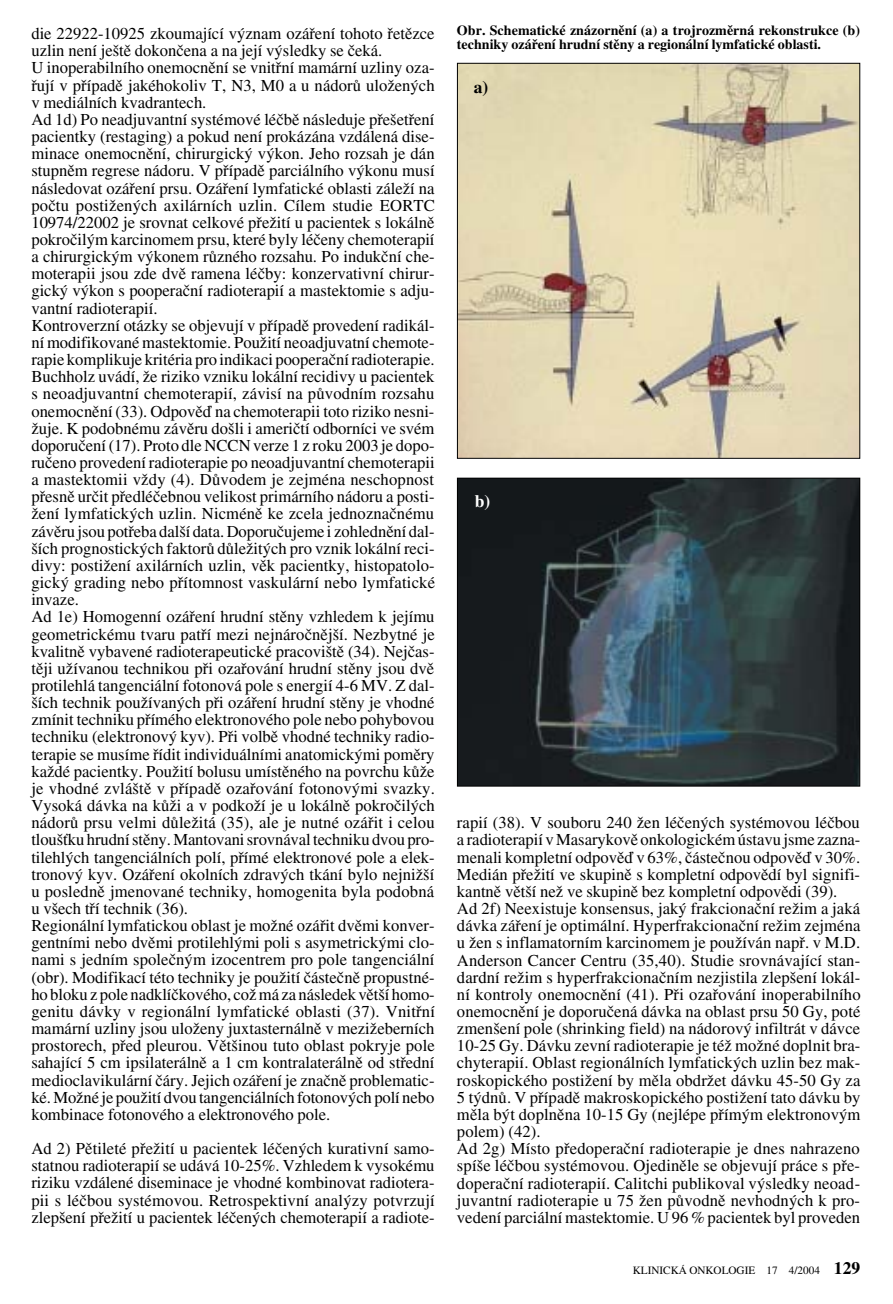
<style>
.page{position:relative;width:893px;height:1304px;background:#fff}
.page>*{position:absolute;margin:0;border:0;box-sizing:border-box;transform-origin:0 0}
.t1{font:700 17.5px "Times CE";color:#000}
.t2{font:700 17.5px "Times CE";color:#fff}
.t3{font:16.62px/17.2px "Times CE";color:#000}
.t4{font:700 14px/14px "Times CE";color:#000}
.t5{font:11.2px "Times CE";color:#000}
.s1{font-weight:700;font-size:17.5px}
</style>
<div class="page">
<img style="left:459px;top:65px;width:399px;height:392px">
<img style="left:459px;top:480px;width:399px;height:304px">
<div style="left:457px;top:478px;width:403px;height:308px;border:1px solid #000"></div>
<p class="t3" style="left:31px;top:27px;width:405px">die 22922-10925 zkoumající v˘znam ozáfiení tohoto fietûzce uzlin není je‰tû dokonãena a na její v˘sledky se ãeká.<br>U inoperabilního onemocnûní se vnitfiní mamární uzliny oza&shy;fiují v pfiípadû jakéhokoliv T, N3, M0 a u nádorÛ uloÏen˘ch v mediálních kvadrantech.<br>Ad 1d) Po neadjuvantní systémové léãbû následuje pfie‰etfiení pacientky (restaging) a pokud není prokázána vzdálená dise&shy;minace onemocnûní, chirurgick˘ v˘kon. Jeho rozsah je dán stupnûm regrese nádoru. V pfiípadû parciálního v˘konu musí následovat ozáfiení prsu. Ozáfiení lymfatické oblasti záleÏí na poãtu postiÏen˘ch axilárních uzlin. Cílem studie EORTC 10974/22002 je srovnat celkové pfieÏití u pacientek s lokálnû pokroãil˘m karcinomem prsu, které byly léãeny chemoterapií a chirurgick˘m v˘konem rÛzného rozsahu. Po indukãní che&shy;moterapii jsou zde dvû ramena léãby: konzervativní chirur&shy;gick˘ v˘kon s pooperaãní radioterapií a mastektomie s adju&shy;vantní radioterapií.<br>Kontroverzní otázky se objevují v pfiípadû provedení radikál&shy;ní modifikované mastektomie. PouÏití neoadjuvatní chemote&shy;rapie komplikuje kritéria pro indikaci pooperaãní radioterapie.<br>Buchholz uvádí, Ïe riziko vzniku lokální recidivy u pacientek s neoadjuvantní chemoterapií, závisí na pÛvodním rozsahu onemocnûní (33). Odpovûì na chemoterapii toto riziko nesni-Ïuje. K podobnému závûru do‰li i ameriãtí odborníci ve svém doporuãení (17). Proto dle NCCN verze 1 z roku 2003 je dopo&shy;ruãeno provedení radioterapie po neoadjuvantní chemoterapii a mastektomii vÏdy (4). DÛvodem je zejména neschopnost pfiesnû urãit pfiedléãebnou velikost primárního nádoru a posti-Ïení lymfatick˘ch uzlin. Nicménû ke zcela jednoznaãnému závûru jsou potfieba dal‰í data. Doporuãujeme i zohlednûní dal-‰ích prognostick˘ch faktorÛ dÛleÏit˘ch pro vznik lokální reci&shy;divy: postiÏení axilárních uzlin, vûk pacientky, histopatolo&shy;gick˘ grading nebo pfiítomnost vaskulární nebo lymfatické invaze.<br>Ad 1e) Homogenní ozáfiení hrudní stûny vzhledem k jejímu geometrickému tvaru patfií mezi nejnároãnûj‰í. Nezbytné je kvalitnû vybavené radioterapeutické pracovi‰tû (34). Nejãas&shy;tûji uÏívanou technikou pfii ozafiování hrudní stûny jsou dvû protilehlá tangenciální fotonová pole s energií 4-6 MV. Z dal-‰ích technik pouÏívan˘ch pfii ozáfiení hrudní stûny je vhodné zmínit techniku pfiímého elektronového pole nebo pohybovou techniku (elektronov˘ kyv). Pfii volbû vhodné techniky radio&shy;terapie se musíme fiídit individuálními anatomick˘mi pomûry kaÏdé pacientky. PouÏití bolusu umístûného na povrchu kÛÏe je vhodné zvlá‰tû v pfiípadû ozafiování fotonov˘mi svazky.<br>Vysoká dávka na kÛÏi a v podkoÏí je u lokálnû pokroãil˘ch nádorÛ prsu velmi dÛleÏitá (35), ale je nutné ozáfiit i celou tlou‰Èku hrudní stûny. Mantovani srovnával techniku dvou pro&shy;tilehl˘ch tangenciálních polí, pfiímé elektronové pole a elek&shy;tronov˘ kyv. Ozáfiení okolních zdrav˘ch tkání bylo nejniÏ‰í u poslednû jmenované techniky, homogenita byla podobná u v‰ech tfií technik (36).<br>Regionální lymfatickou oblast je moÏné ozáfiit dvûmi konver&shy;gentními nebo dvûmi protilehl˘mi poli s asymetrick˘mi clo&shy;nami s jedním spoleãn˘m izocentrem pro pole tangenciální (obr). Modifikací této techniky je pouÏití ãásteãnû propustné&shy;ho bloku z pole nadklíãkového, coÏ má za následek vût‰í homo&shy;genitu dávky v regionální lymfatické oblasti (37). Vnitfiní mamární uzliny jsou uloÏeny juxtasternálnû v meziÏeberních prostorech, pfied pleurou. Vût‰inou tuto oblast pokryje pole sahající 5 cm ipsilaterálnû a 1 cm kontralaterálnû od stfiední medioclavikulární ãáry. Jejich ozáfiení je znaãnû problematic&shy;ké. MoÏné je pouÏití dvou tangenciálních fotonov˘ch polí nebo kombinace fotonového a elektronového pole.</p>
<p class="t3" style="left:31px;top:1142px;width:405px;text-align:justify">Ad 2) Pûtileté pfieÏití u pacientek léãen˘ch kurativní samo&shy;statnou radioterapií se udává 10-25%. Vzhledem k vysokému riziku vzdálené diseminace je vhodné kombinovat radiotera&shy;pii s léãbou systémovou. Retrospektivní anal˘zy potvrzují zlep‰ení pfieÏití u pacientek léãen˘ch chemoterapií a radiote-</p>
<p class="t4" style="left:457px;top:25px;width:404px">Obr. Schematické znázornûní (a) a trojrozmûrná rekonstrukce (b) techniky ozáfiení hrudní stûny a regionální lymfatické oblasti.</p>
<p class="t1" style="left:474px;top:81px;width:16px">a)</p>
<p class="t2" style="left:475px;top:494px;width:17px">b)</p>
<p class="t3" style="left:457px;top:816px;width:405px">rapií (38). V souboru 240 Ïen léãen˘ch systémovou léãbou a radioterapií v Masarykovû onkologickém ústavu jsme zazna&shy;menali kompletní odpovûì v 63%, ãásteãnou odpovûì v 30%.<br>Medián pfieÏití ve skupinû s kompletní odpovûdí byl signifi&shy;kantnû vût‰í neÏ ve skupinû bez kompletní odpovûdi (39).<br>Ad 2f) Neexistuje konsensus, jak˘ frakcionaãní reÏim a jaká dávka záfiení je optimální. Hyperfrakcionaãní reÏim zejména u Ïen s inflamatorním karcinomem je pouÏíván napfi. v M.D.<br>Anderson Cancer Centru (35,40). Studie srovnávající stan&shy;dardní reÏim s hyperfrakcionaãním nezjistila zlep‰ení lokál&shy;ní kontroly onemocnûní (41). Pfii ozafiování inoperabilního onemocnûní je doporuãená dávka na oblast prsu 50 Gy, poté zmen‰ení pole (shrinking field) na nádorov˘ infiltrát v dávce 10-25 Gy. Dávku zevní radioterapie je téÏ moÏné doplnit bra&shy;chyterapií. Oblast regionálních lymfatick˘ch uzlin bez mak&shy;roskopického postiÏení by mûla obdrÏet dávku 45-50 Gy za 5 t˘dnÛ. V pfiípadû makroskopického postiÏení tato dávku by mûla b˘t doplnûna 10-15 Gy (nejlépe pfiím˘m elektronov˘m polem) (42).<br>Ad 2g) Místo pfiedoperaãní radioterapie je dnes nahrazeno spí‰e léãbou systémovou. Ojedinûle se objevují práce s pfie&shy;doperaãní radioterapií. Calitchi publikoval v˘sledky neoad&shy;juvantní radioterapie u 75 Ïen pÛvodnû nevhodn˘ch k pro&shy;vedení parciální mastektomie. U 96 % pacientek byl proveden</p>
<p class="t5" style="left:632px;top:1266px;width:229px">KLINICKÁ ONKOLOGIE 17 4/2004 <span class="s1">129</span></p>
</div>
